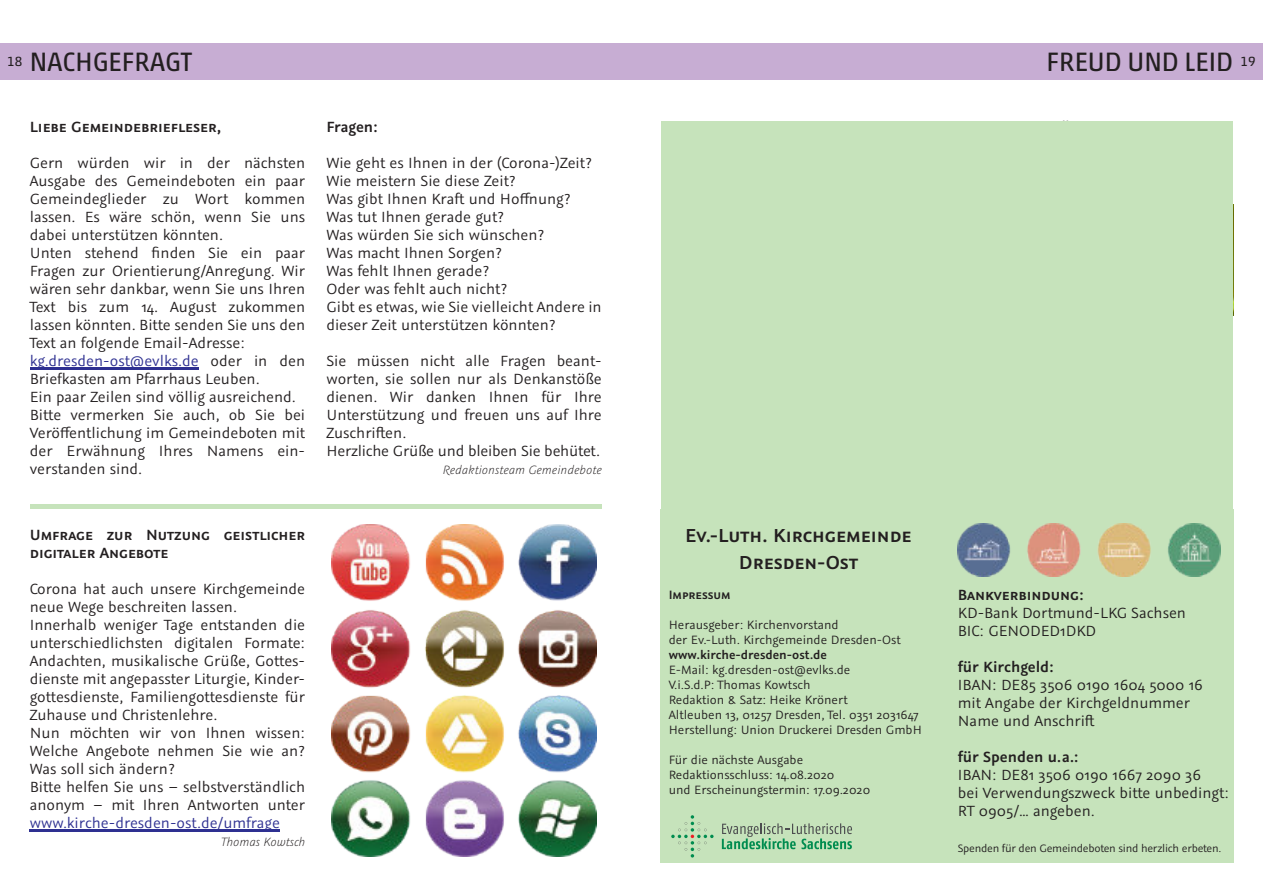
<style>
.page{position:relative;width:1263px;height:893px;background:#fff}
.page>*{position:absolute;margin:0;border:0;box-sizing:border-box;transform-origin:0 0}
.t1{font:27px "Akko Pro";color:#231f20}
.t2{font:600 21px/27px "Graublau Sans";color:#231f20;text-align:center}
.t3{font:16.5px/18px "Graublau Sans";color:#231f20}
.t4{font:600 16.5px/18px "Graublau Sans";color:#231f20}
.t5{font:16.5px "Graublau Sans";color:#2e3091}
.t6{font:13.5px/15px "Graublau Sans";color:#231f20}
.t7{font:italic 300 13.5px "Graublau Sans";color:#231f20}
.t8{font:600 13.5px "Graublau Sans";color:#231f20}
.t9{font:12px "Graublau Sans";letter-spacing:-.02em;color:#231f20}
.s1{color:#2e3091}
</style>
<div class="page">
<div style="left:0;top:43px;width:631px;height:37px;background:#c7add3"></div>
<div style="left:631px;top:43px;width:632px;height:37px;background:#c7add3"></div>
<div style="left:660px;top:509px;width:573px;height:354px;background:#c6e3bb"></div>
<svg style="left:722px;top:823px;width:130px;height:26px"></svg>
<svg style="left:671px;top:815px;width:42px;height:42px"></svg>
<img style="left:958px;top:524px;width:263px;height:52px">
<hr style="left:30px;top:367px;width:169px;height:2px;background:#2e3091">
<hr style="left:30px;top:829px;width:250px;height:2px;background:#2e3091">
<img style="left:331px;top:524px;width:266px;height:333px">
<hr style="left:30px;top:505px;width:572px;height:4px;background:#c6e3bb">
<div style="left:661px;top:121px;width:572px;height:388px;background:#c6e3bb"></div>
<h1 class="t1" style="left:7px;top:51px;width:186px"><sup>18</sup> NACHGEFRAGT</h1>
<h1 class="t1" style="left:1046px;top:51px;width:211px">FREUD UND LEID <sup>19</sup></h1>
<p class="t4" style="left:30px;top:118px;width:193px">Liebe Gemeindebriefleser,</p>
<p class="t3" style="left:30px;top:154px;width:277px">Gern würden wir in der nächsten Ausgabe des Gemeindeboten ein paar Gemeindeglieder zu Wort kommen lassen. Es wäre schön, wenn Sie uns dabei unterstützen könnten.<br>Unten stehend finden Sie ein paar Fragen zur Orientierung/Anregung. Wir wären sehr dankbar, wenn Sie uns Ihren Text bis zum 14. August zukommen lassen könnten. Bitte senden Sie uns den Text an folgende Email-Adresse: <span class="s1">kg.dresden-ost@evlks.de</span> oder in den Briefkasten am Pfarrhaus Leuben.<br>Ein paar Zeilen sind völlig ausreichend.<br>Bitte vermerken Sie auch, ob Sie bei Veröffentlichung im Gemeindeboten mit der Erwähnung Ihres Namens ein&shy;verstanden sind.</p>
<p class="t4" style="left:326px;top:118px;width:53px">Fragen:</p>
<p class="t3" style="left:326px;top:154px;width:277px">Wie geht es Ihnen in der (Corona-)Zeit?<br>Wie meistern Sie diese Zeit?<br>Was gibt Ihnen Kraft und Hoffnung?<br>Was tut Ihnen gerade gut?<br>Was würden Sie sich wünschen?<br>Was macht Ihnen Sorgen?<br>Was fehlt Ihnen gerade?<br>Oder was fehlt auch nicht?<br>Gibt es etwas, wie Sie vielleicht Andere in dieser Zeit unterstützen könnten?</p>
<p class="t3" style="left:326px;top:352px;width:277px">Sie müssen nicht alle Fragen beant&shy;worten, sie sollen nur als Denkanstöße dienen. Wir danken Ihnen für Ihre Unterstützung und freuen uns auf Ihre Zuschriften.<br>Herzliche Grüße und bleiben Sie behütet.</p>
<p class="t7" style="left:442px;top:462px;width:161px">Redaktionsteam Gemeindebote</p>
<p class="t4" style="left:30px;top:525px;width:277px">Umfrage zur Nutzung geistlicher digitaler Angebote</p>
<p class="t3" style="left:30px;top:580px;width:277px">Corona hat auch unsere Kirchgemeinde neue Wege beschreiten lassen.<br>Innerhalb weniger Tage entstanden die unterschiedlichsten digitalen Formate:<br>Andachten, musikalische Grüße, Gottes&shy;dienste mit angepasster Liturgie, Kinder&shy;gottesdienste, Familiengottesdienste für Zuhause und Christenlehre.<br>Nun möchten wir von Ihnen wissen:<br>Welche Angebote nehmen Sie wie an?<br>Was soll sich ändern?<br>Bitte helfen Sie uns – selbstverständlich anonym – mit Ihren Antworten unter</p>
<p class="t5" style="left:30px;top:812px;width:252px">www.kirche-dresden-ost.de/umfrage</p>
<p class="t7" style="left:221px;top:833px;width:86px">Thomas Kowtsch</p>
<p class="t2" style="left:685px;top:521px;width:228px">Ev.-Luth. Kirchgemeinde<br>Dresden-Ost</p>
<p class="t8" style="left:669px;top:586px;width:63px">Impressum</p>
<p class="t6" style="left:669px;top:617px;width:233px">Herausgeber: Kirchenvorstand<br>der Ev.-Luth. Kirchgemeinde Dresden-Ost</p>
<p class="t8" style="left:669px;top:646px;width:160px">www.kirche-dresden-ost.de</p>
<p class="t6" style="left:669px;top:662px;width:255px">E-Mail: kg.dresden-ost@evlks.de<br>V.i.S.d.P: Thomas Kowtsch<br>Redaktion &amp; Satz: Heike Krönert<br>Altleuben 13, 01257 Dresden, Tel. 0351 2031647<br>Herstellung: Union Druckerei Dresden GmbH</p>
<p class="t6" style="left:669px;top:752px;width:203px">Für die nächste Ausgabe<br>Redaktionsschluss: 14.08.2020<br>und Erscheinungstermin: 17.09.2020</p>
<p class="t4" style="left:958px;top:586px;width:127px">Bankverbindung:</p>
<p class="t3" style="left:958px;top:604px;width:230px">KD-Bank Dortmund-LKG Sachsen<br>BIC: GENODED1DKD</p>
<p class="t4" style="left:958px;top:658px;width:98px">für Kirchgeld:</p>
<p class="t3" style="left:958px;top:676px;width:247px">IBAN: DE85 3506 0190 1604 5000 16 mit Angabe der Kirchgeldnummer<br>Name und Anschrift</p>
<p class="t4" style="left:958px;top:748px;width:122px">für Spenden u.a.:</p>
<p class="t3" style="left:958px;top:766px;width:273px">IBAN: DE81 3506 0190 1667 2090 36<br>bei Verwendungszweck bitte unbedingt:<br>RT 0905/… angeben.</p>
<p class="t9" style="left:958px;top:841px;width:265px">Spenden für den Gemeindeboten sind herzlich erbeten.</p>
</div>
